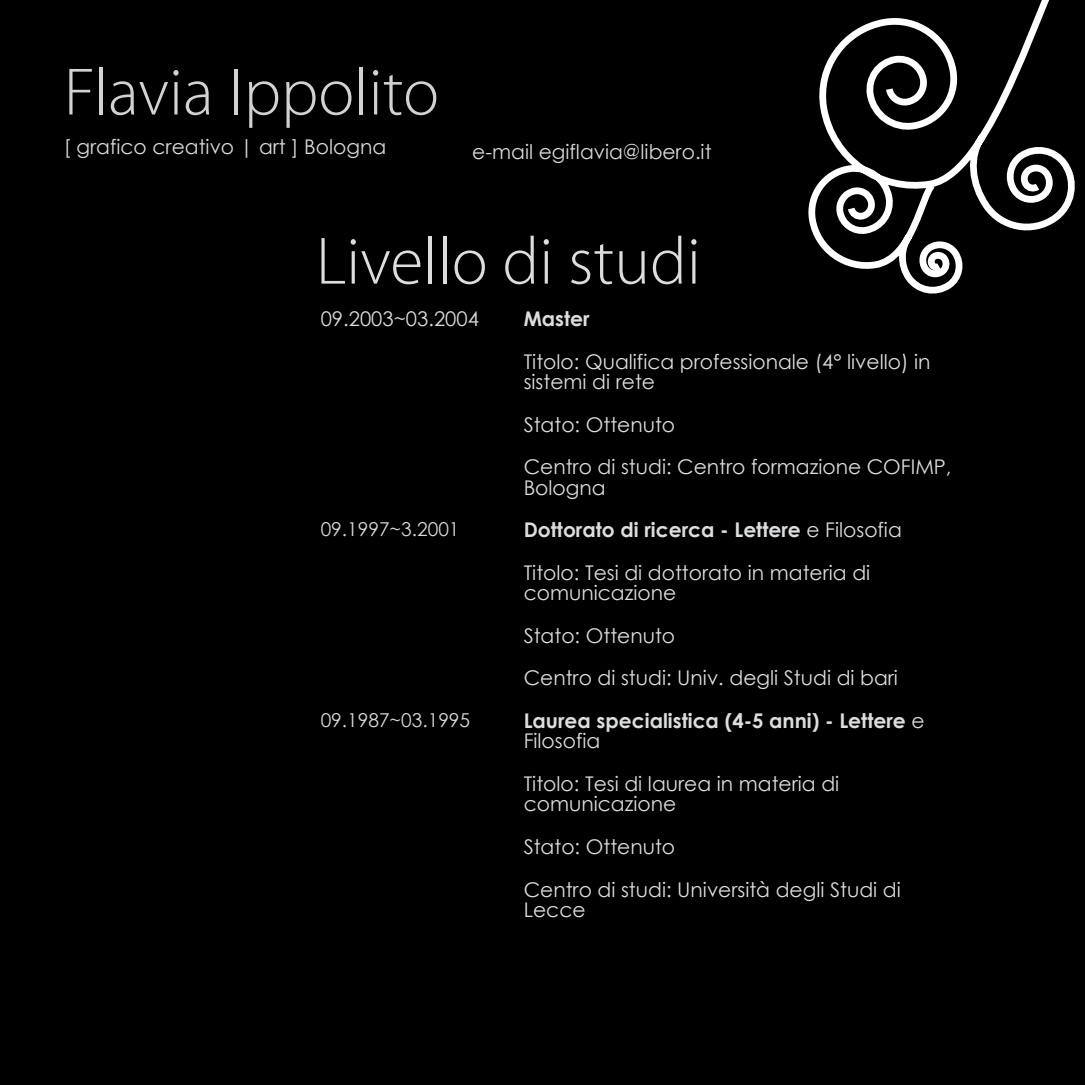
<style>
.page{position:relative;width:1085px;height:1085px;background:#fff}
.page>*{position:absolute;margin:0;border:0;box-sizing:border-box;transform-origin:0 0}
.t1{font:300 67.5px "Myriad Pro";color:#dcdddf}
.t2{font:300 67.5px "Myriad Pro";color:#d1d2d4}
.t3{font:20.25px/42.8px "Century Gothic";color:#dcdddf}
.t4{font:20.25px "Century Gothic";color:#d8d9db}
.t5{font:700 20.25px/20.2px "Century Gothic";color:#dcdddf}
.t6{font:19.12px "Century Gothic";color:#d8d9db}
.s1{font-weight:700}
.s2{font-weight:400}
</style>
<div class="page">
<div style="left:0;top:0;width:10px;height:1084px;background:#000"></div>
<div style="left:1px;top:0;width:1083px;height:1084px;background:#000"></div>
<svg style="left:808px;top:0;width:267px;height:294px"></svg>
<h1 class="t2" style="left:64px;top:51px;width:377px">Flavia Ippolito</h1>
<p class="t4" style="left:64px;top:133px;width:324px">[ grafico creativo | art ] Bologna</p>
<p class="t4" style="left:472px;top:138px;width:241px">e-mail egiflavia@libero.it</p>
<h1 class="t1" style="left:316px;top:220px;width:386px">Livello di studi</h1>
<p class="t3" style="left:320px;top:297px;width:160px">09.2003~03.2004</p>
<p class="t5" style="left:523px;top:307px;width:68px">Master</p>
<p class="t3" style="left:523px;top:351px;width:408px;line-height:20.2px">Titolo: Qualifica professionale (4° livello) in sistemi di rete</p>
<p class="t3" style="left:523px;top:402px;width:429px">Stato: Ottenuto<br>Centro di studi: Centro formazione COFIMP,</p>
<p class="t3" style="left:523px;top:465px;width:84px">Bologna</p>
<p class="t6" style="left:320px;top:515px;width:140px">09.1997~3.2001</p>
<p class="t3" style="left:523px;top:508px;width:379px"><span class="s1">Dottorato di ricerca - Lettere</span> e Filosofia<br>Titolo: Tesi di dottorato in materia di</p>
<p class="t3" style="left:523px;top:571px;width:376px">comunicazione<br>Stato: Ottenuto<br>Centro di studi: Univ. degli Studi di bari</p>
<p class="t6" style="left:320px;top:706px;width:151px">09.1987~03.1995</p>
<p class="t5" style="left:523px;top:709px;width:402px">Laurea specialistica (4-5 anni) - Lettere <span class="s2">e<br>Filosofia</span></p>
<p class="t3" style="left:523px;top:772px;width:317px;line-height:20.2px">Titolo: Tesi di laurea in materia di comunicazione</p>
<p class="t3" style="left:523px;top:824px;width:378px">Stato: Ottenuto<br>Centro di studi: Università degli Studi di</p>
<p class="t3" style="left:523px;top:887px;width:63px">Lecce</p>
</div>
